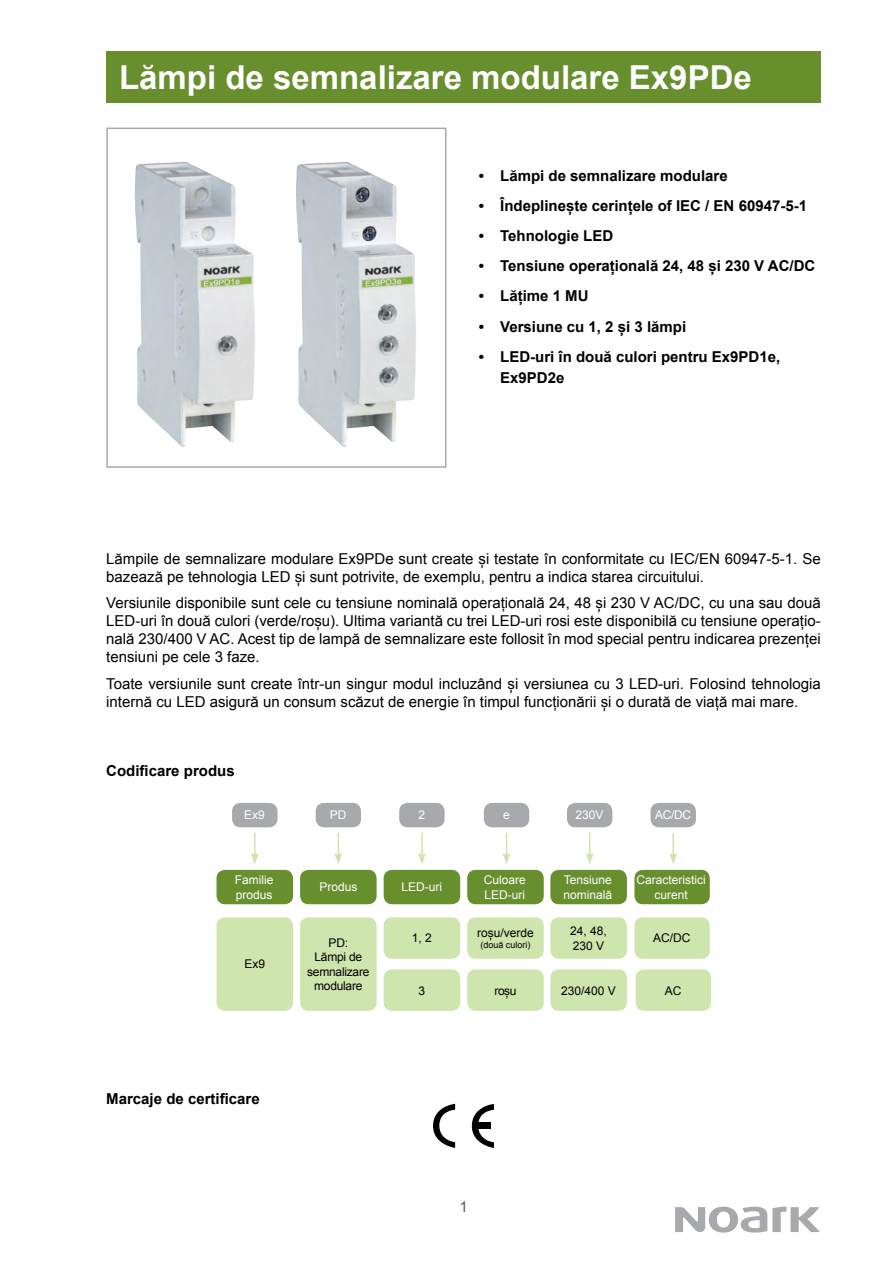
<style>
.page{position:relative;width:893px;height:1263px;background:#fff}
.page>*{position:absolute;margin:0;border:0;box-sizing:border-box;transform-origin:0 0}
.t1{font:700 33px "Arial";color:#fff}
.t2{font:15px/18px "Arial";color:#000}
.t3{font:700 15px/21.6px "Arial";color:#000}
.t4{font:15px "Arial";color:#58595b}
.t5{font:12px/14.4px "Arial";color:#fff}
.t6{font:12px/14.4px "Arial";letter-spacing:-.02em;color:#000;text-align:center}
.t7{font:12px "Arial";color:#000}
.t8{font:9px "Arial";color:#000}
</style>
<div class="page">
<svg style="left:675px;top:1206px;width:145px;height:26px"></svg>
<div style="left:106px;top:51px;width:715px;height:51px;background:#688f2d"></div>
<div style="left:232px;top:803px;width:45px;height:24px;background:#a7a9ac;border-radius:9px"></div>
<div style="left:217px;top:870px;width:76px;height:34px;background:#688f2d;border-radius:9px"></div>
<div style="left:217px;top:917px;width:76px;height:94px;background:#cfe5ae;border-radius:9px"></div>
<div style="left:316px;top:803px;width:45px;height:24px;background:#a7a9ac;border-radius:9px"></div>
<div style="left:300px;top:870px;width:77px;height:34px;background:#688f2d;border-radius:9px"></div>
<div style="left:300px;top:917px;width:77px;height:94px;background:#cfe5ae;border-radius:9px"></div>
<div style="left:399px;top:803px;width:46px;height:24px;background:#a7a9ac;border-radius:9px"></div>
<div style="left:384px;top:870px;width:76px;height:34px;background:#688f2d;border-radius:9px"></div>
<div style="left:384px;top:917px;width:76px;height:42px;background:#cfe5ae;border-radius:9px"></div>
<div style="left:484px;top:803px;width:45px;height:24px;background:#a7a9ac;border-radius:9px"></div>
<div style="left:467px;top:870px;width:77px;height:34px;background:#688f2d;border-radius:9px"></div>
<div style="left:467px;top:917px;width:77px;height:42px;background:#cfe5ae;border-radius:9px"></div>
<hr style="left:254px;top:833px;width:2px;height:23px;background:#cfe5ae">
<svg style="left:251px;top:854px;width:8px;height:10px"></svg>
<svg style="left:335px;top:833px;width:7px;height:31px"></svg>
<hr style="left:421px;top:833px;width:2px;height:23px;background:#cfe5ae">
<svg style="left:418px;top:854px;width:8px;height:10px"></svg>
<svg style="left:503px;top:833px;width:7px;height:31px"></svg>
<svg style="left:433px;top:1104px;width:22px;height:44px"></svg>
<svg style="left:472px;top:1104px;width:22px;height:44px"></svg>
<div style="left:476px;top:1123px;width:15px;height:6px;background:#000"></div>
<div style="left:567px;top:803px;width:45px;height:24px;background:#a7a9ac;border-radius:9px"></div>
<div style="left:550px;top:870px;width:77px;height:34px;background:#688f2d;border-radius:9px"></div>
<div style="left:550px;top:917px;width:77px;height:42px;background:#cfe5ae;border-radius:9px"></div>
<svg style="left:586px;top:833px;width:7px;height:31px"></svg>
<div style="left:650px;top:803px;width:46px;height:24px;background:#a7a9ac;border-radius:9px"></div>
<div style="left:634px;top:870px;width:76px;height:34px;background:#688f2d;border-radius:9px"></div>
<div style="left:634px;top:917px;width:76px;height:42px;background:#cfe5ae;border-radius:9px"></div>
<hr style="left:672px;top:833px;width:2px;height:23px;background:#cfe5ae">
<svg style="left:669px;top:854px;width:8px;height:10px"></svg>
<div style="left:384px;top:969px;width:76px;height:42px;background:#cfe5ae;border-radius:9px"></div>
<div style="left:467px;top:969px;width:77px;height:42px;background:#cfe5ae;border-radius:9px"></div>
<div style="left:550px;top:969px;width:77px;height:42px;background:#cfe5ae;border-radius:9px"></div>
<img style="left:134px;top:162px;width:282px;height:285px">
<div style="left:106px;top:128px;width:340px;height:340px;border:2px solid #a7a9ac"></div>
<div style="left:636px;top:969px;width:75px;height:42px;background:#cfe5ae;border-radius:9px"></div>
<h1 class="t1" style="left:119px;top:55px;width:634px">Lămpi de semnalizare modulare Ex9PDe</h1>
<p class="t3" style="left:479px;top:165px;width:250px">• Lămpi de semnalizare modulare</p>
<p class="t3" style="left:479px;top:195px;width:330px">• Îndeplinește cerințele of IEC / EN 60947-5-1</p>
<p class="t3" style="left:479px;top:226px;width:136px">• Tehnologie LED</p>
<p class="t3" style="left:479px;top:256px;width:338px">• Tensiune operațională 24, 48 și 230 V AC/DC</p>
<p class="t3" style="left:479px;top:286px;width:111px">• Lățime 1 MU</p>
<p class="t3" style="left:479px;top:316px;width:209px">• Versiune cu 1, 2 și 3 lămpi</p>
<p class="t3" style="left:500px;top:346px;width:282px;text-indent:-21px">• LED-uri în două culori pentru Ex9PD1e,<br>Ex9PD2e</p>
<p class="t2" style="left:106px;top:550px;width:716px">Lămpile de semnalizare modulare Ex9PDe sunt create și testate în conformitate cu IEC/EN 60947-5-1. Se bazează pe tehnologia LED și sunt potrivite, de exemplu, pentru a indica starea circuitului.</p>
<p class="t2" style="left:106px;top:594px;width:716px;text-align:justify">Versiunile disponibile sunt cele cu tensiune nominală operațională 24, 48 și 230 V AC/DC, cu una sau două LED-uri în două culori (verde/roșu). Ultima variantă cu trei LED-uri rosi este disponibilă cu tensiune operațio&shy;nală 230/400 V AC. Acest tip de lampă de semnalizare este follosit în mod special pentru indicarea prezenței tensiuni pe cele 3 faze.</p>
<p class="t2" style="left:106px;top:675px;width:716px">Toate versiunile sunt create într-un singur modul incluzând și versiunea cu 3 LED-uri. Folosind tehnologia internă cu LED asigură un consum scăzut de energie în timpul funcționării și o durată de viață mai mare.</p>
<p class="t3" style="left:106px;top:761px;width:130px">Codificare produs</p>
<p class="t5" style="left:244px;top:808px;width:22px">Ex9</p>
<p class="t5" style="left:235px;top:873px;width:40px">Familie produs</p>
<p class="t6" style="left:244px;top:957px;width:22px">Ex9</p>
<p class="t5" style="left:330px;top:808px;width:18px">PD</p>
<p class="t5" style="left:418px;top:808px;width:8px">2</p>
<p class="t5" style="left:503px;top:808px;width:8px">e</p>
<p class="t5" style="left:575px;top:808px;width:30px">230V</p>
<p class="t5" style="left:655px;top:808px;width:37px">AC/DC</p>
<p class="t5" style="left:319px;top:880px;width:40px">Produs</p>
<p class="t6" style="left:307px;top:935px;width:64px">PD:<br>Lămpi de semnalizare modulare</p>
<p class="t5" style="left:402px;top:880px;width:42px">LED-uri</p>
<p class="t6" style="left:412px;top:931px;width:22px">1, 2</p>
<p class="t5" style="left:484px;top:873px;width:44px">Culoare<br>LED-uri</p>
<p class="t7" style="left:477px;top:925px;width:58px">roșu/verde</p>
<p class="t8" style="left:480px;top:939px;width:52px">(două culori)</p>
<p class="t5" style="left:563px;top:873px;width:50px">Tensiune nominală</p>
<p class="t6" style="left:570px;top:924px;width:38px;text-align:left">24, 48,<br>230 V</p>
<p class="t5" style="left:636px;top:873px;width:71px;text-align:center">Caracteristici curent</p>
<p class="t6" style="left:653px;top:931px;width:39px">AC/DC</p>
<p class="t6" style="left:419px;top:983px;width:8px">3</p>
<p class="t6" style="left:494px;top:983px;width:23px">roșu</p>
<p class="t6" style="left:561px;top:983px;width:56px">230/400 V</p>
<p class="t6" style="left:665px;top:983px;width:18px">AC</p>
<p class="t3" style="left:106px;top:1088px;width:155px">Marcaje de certificare</p>
<p class="t4" style="left:459px;top:1197px;width:10px">1</p>
</div>
